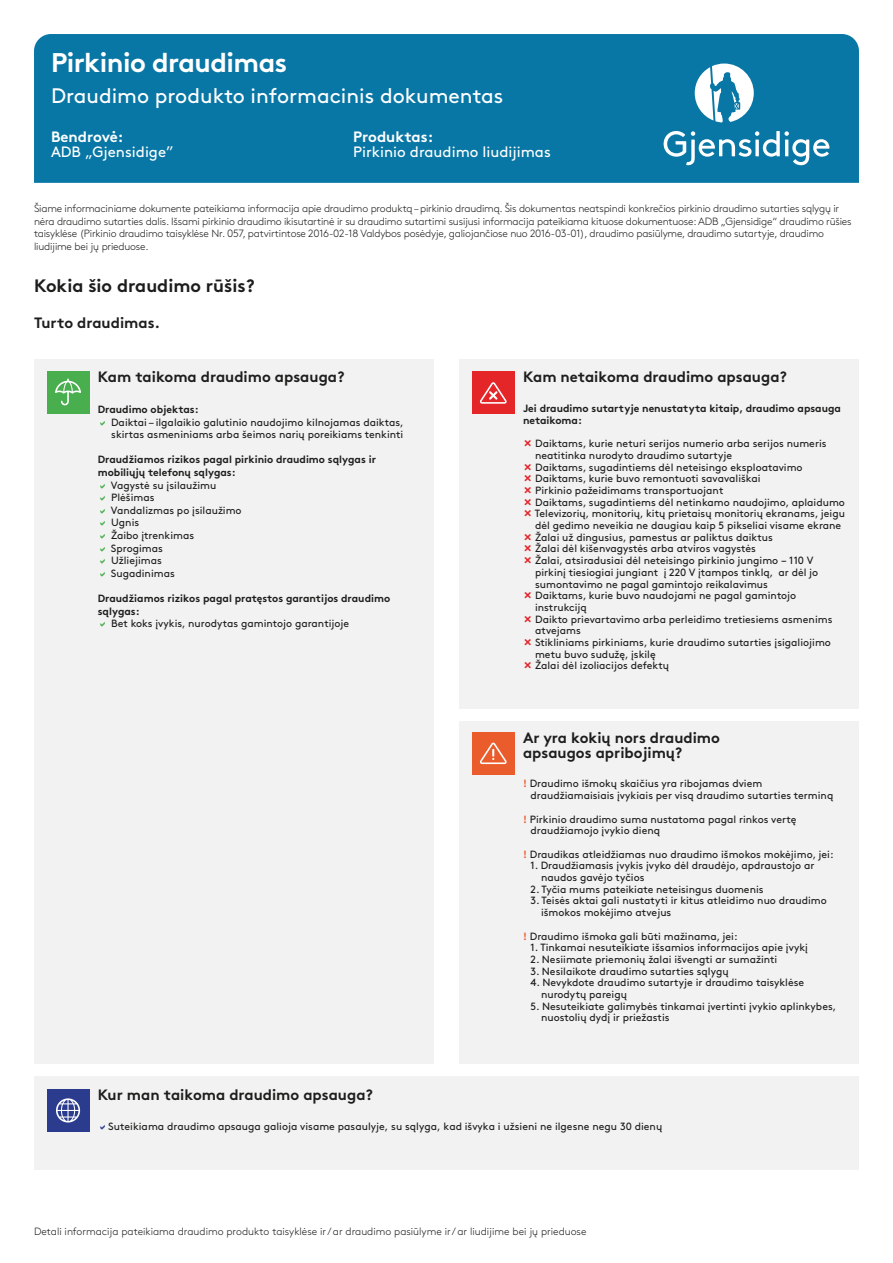
<style>
.page{position:relative;width:893px;height:1263px;background:#fff}
.page>*{position:absolute;margin:0;border:0;box-sizing:border-box;transform-origin:0 0}
.t1{font:27px "Gjen Brown OT Bold Alt";letter-spacing:-.02em;color:#fff}
.t2{font:21px "Gjen Brown OT";color:#fff}
.t3{font:18px "Gjen Brown OT Bold Alt";color:#1d1d1b}
.t4{font:15px/15px "Gjen Brown OT Bold Alt";color:#1d1d1b}
.t5{font:15px "Gjen Brown OT";color:#fff}
.t6{font:15px "Gjen Brown OT Bold Alt";color:#fff}
.t7{font:10.5px/11.7px "Gjen Brown OT";color:#1d1d1b}
.t8{font:300 10.5px/12.6px "Gjen Brown OT";letter-spacing:-.02em;color:#1d1d1b}
.t9{font:10.5px/12.6px "Gjen Brown OT Bold Alt";color:#1d1d1b}
.t10{font:300 10.5px "Gjen Brown OT";color:#1d1d1b}
.s1{font-family:"Gjen Brown OT Bold Alt";color:#eb5c2c}
</style>
<div class="page">
<div style="left:34px;top:34px;width:825px;height:149px;background:#0977a5"></div>
<svg style="left:664px;top:131px;width:165px;height:34px"></svg>
<svg style="left:695px;top:64px;width:59px;height:58px"></svg>
<div style="left:34px;top:359px;width:400px;height:705px;background:#f2f2f2"></div>
<div style="left:459px;top:359px;width:400px;height:349px;background:#f2f2f2"></div>
<div style="left:47px;top:372px;width:42px;height:42px;background:#48ae4e"></div>
<svg style="left:55px;top:379px;width:26px;height:26px"></svg>
<div style="left:472px;top:372px;width:42px;height:42px;background:#e52629"></div>
<svg style="left:480px;top:382px;width:27px;height:22px"></svg>
<div style="left:34px;top:1076px;width:825px;height:94px;background:#f2f2f2"></div>
<div style="left:47px;top:1089px;width:42px;height:43px;background:#2b3c8f"></div>
<svg style="left:56px;top:1098px;width:24px;height:24px"></svg>
<div style="left:459px;top:721px;width:400px;height:343px;background:#f2f2f2"></div>
<div style="left:472px;top:732px;width:42px;height:43px;background:#eb5c2c"></div>
<svg style="left:480px;top:743px;width:27px;height:21px"></svg>
<h1 class="t1" style="left:51px;top:41px;width:238px">Pirkinio draudimas</h1>
<h2 class="t2" style="left:51px;top:80px;width:454px">Draudimo produkto informacinis dokumentas</h2>
<h3 class="t6" style="left:51px;top:124px;width:74px">Bendrovė:</h3>
<h3 class="t5" style="left:51px;top:140px;width:124px">ADB „Gjensidige”</h3>
<h3 class="t6" style="left:353px;top:124px;width:82px">Produktas:</h3>
<h3 class="t5" style="left:353px;top:140px;width:199px">Pirkinio draudimo liudijimas</h3>
<p class="t8" style="left:34px;top:201px;width:819px">Šiame informaciniame dokumente pateikiama informacija apie draudimo produktą– pirkinio draudimą. Šis dokumentas neatspindi konkrečios pirkinio draudimo sutarties sąlygų ir nėra draudimo sutarties dalis. Išsami pirkinio draudimo ikisutartinė ir su draudimo sutartimi susijusi informacija pateikiama kituose dokumentuose: ADB „Gjensidige“ draudimo rūšies taisyklėse (Pirkinio draudimo taisyklėse Nr. 057, patvirtintose 2016-02-18 Valdybos posėdyje, galiojančiose nuo 2016-03-01), draudimo pasiūlyme, draudimo sutartyje, draudimo liudijime bei jų prieduose.</p>
<h3 class="t3" style="left:34px;top:271px;width:222px">Kokia šio draudimo rūšis?</h3>
<h3 class="t4" style="left:34px;top:313px;width:128px">Turto draudimas.</h3>
<h3 class="t4" style="left:98px;top:368px;width:248px">Kam taikoma draudimo apsauga?</h3>
<p class="t9" style="left:98px;top:402px;width:102px">Draudimo objektas:</p>
<p class="t7" style="left:111px;top:415px;width:294px;line-height:12.6px">Daiktai – ilgalaikio galutinio naudojimo kilnojamas daiktas, skirtas asmeniniams arba šeimos narių poreikiams tenkinti</p>
<p class="t9" style="left:98px;top:452px;width:280px">Draudžiamos rizikos pagal pirkinio draudimo sąlygas ir mobiliųjų telefonų sąlygas:</p>
<p class="t7" style="left:111px;top:478px;width:132px;line-height:12.6px">Vagystė su įsilaužimu<br>Plėšimas<br>Vandalizmas po įsilaužimo<br>Ugnis<br>Žaibo įtrenkimas<br>Sprogimas<br>Užliejimas<br>Sugadinimas</p>
<p class="t9" style="left:98px;top:591px;width:294px">Draudžiamos rizikos pagal pratęstos garantijos draudimo sąlygas:</p>
<p class="t7" style="left:111px;top:617px;width:240px">Bet koks įvykis, nurodytas gamintojo garantijoje</p>
<h3 class="t4" style="left:523px;top:368px;width:266px">Kam netaikoma draudimo apsauga?</h3>
<p class="t9" style="left:523px;top:401px;width:320px;line-height:11.7px">Jei draudimo sutartyje nenustatyta kitaip, draudimo apsauga netaikoma:</p>
<p class="t7" style="left:535px;top:437px;width:312px">Daiktams, kurie neturi serijos numerio arba serijos numeris neatitinka nurodyto draudimo sutartyje<br>Daiktams, sugadintiems dėl neteisingo eksploatavimo Daiktams, kurie buvo remontuoti savavališkai<br>Pirkinio pažeidimams transportuojant<br>Daiktams, sugadintiems dėl netinkamo naudojimo, aplaidumo Televizorių, monitorių, kitų prietaisų monitorių ekranams, jeigu dėl gedimo neveikia ne daugiau kaip 5 pikseliai visame ekrane Žalai už dingusius, pamestus ar paliktus daiktus<br>Žalai dėl kišenvagystės arba atviros vagystės<br>Žalai, atsiradusiai dėl neteisingo pirkinio jungimo − 110 V pirkinį tiesiogiai jungiant į 220 V įtampos tinklą, ar dėl jo sumontavimo ne pagal gamintojo reikalavimus<br>Daiktams, kurie buvo naudojami ne pagal gamintojo instrukciją<br>Daikto prievartavimo arba perleidimo tretiesiems asmenims atvejams<br>Stikliniams pirkiniams, kurie draudimo sutarties įsigaliojimo metu buvo sudužę, įskilę<br>Žalai dėl izoliacijos defektų</p>
<h3 class="t4" style="left:523px;top:728px;width:198px">Ar yra kokių nors draudimo apsaugos apribojimų?</h3>
<p class="t7" style="left:530px;top:777px;width:304px;text-indent:-7px"><span class="s1">!</span> Draudimo išmokų skaičius yra ribojamas dviem draudžiamaisiais įvykiais per visą draudimo sutarties terminą</p>
<p class="t7" style="left:531px;top:812px;width:267px;text-indent:-7px"><span class="s1">!</span> Pirkinio draudimo suma nustatoma pagal rinkos vertę draudžiamojo įvykio dieną</p>
<p class="t7" style="left:523px;top:847px;width:312px"><span class="s1">!</span> Draudikas atleidžiamas nuo draudimo išmokos mokėjimo, jei:</p>
<p class="t7" style="left:541px;top:859px;width:275px;text-indent:-11px">1. Draudžiamasis įvykis įvyko dėl draudėjo, apdraustojo ar naudos gavėjo tyčios</p>
<p class="t7" style="left:531px;top:882px;width:235px">2. Tyčia mums pateikiate neteisingus duomenis</p>
<p class="t7" style="left:541px;top:894px;width:287px;text-indent:-10px">3. Teisės aktai gali nustatyti ir kitus atleidimo nuo draudimo išmokos mokėjimo atvejus</p>
<p class="t7" style="left:523px;top:929px;width:216px"><span class="s1">!</span> Draudimo išmoka gali būti mažinama, jei:</p>
<p class="t7" style="left:531px;top:941px;width:279px">1. Tinkamai nesuteikiate išsamios informacijos apie įvykį</p>
<p class="t7" style="left:531px;top:952px;width:248px">2. Nesiimate priemonių žalai išvengti ar sumažinti</p>
<p class="t7" style="left:531px;top:964px;width:200px">3. Nesilaikote draudimo sutarties sąlygų</p>
<p class="t7" style="left:541px;top:976px;width:265px;text-indent:-10px">4. Nevykdote draudimo sutartyje ir draudimo taisyklėse nurodytų pareigų</p>
<p class="t7" style="left:541px;top:999px;width:297px;text-indent:-11px">5. Nesuteikiate galimybės tinkamai įvertinti įvykio aplinkybes, nuostolių dydį ir priežastis</p>
<h3 class="t4" style="left:98px;top:1085px;width:277px">Kur man taikoma draudimo apsauga?</h3>
<p class="t7" style="left:108px;top:1120px;width:555px">Suteikiama draudimo apsauga galioja visame pasaulyje, su sąlyga, kad išvyka i užsieni ne ilgesne negu 30 dienų</p>
<p class="t10" style="left:34px;top:1223px;width:554px">Detali informacija pateikiama draudimo produkto taisyklėse ir / ar draudimo pasiūlyme ir / ar liudijime bei jų prieduose</p>
</div>
